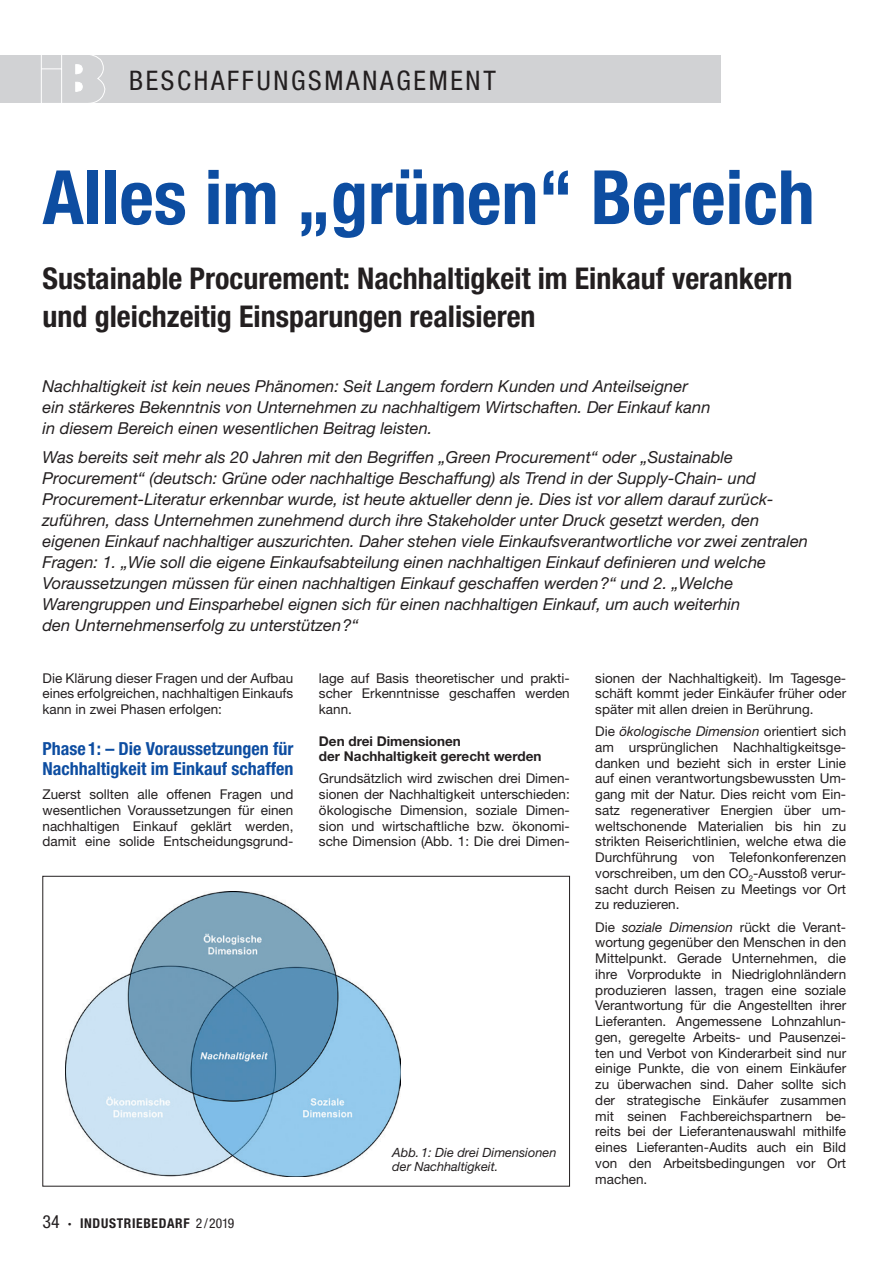
<style>
.page{position:relative;width:893px;height:1263px;background:#fff}
.page>*{position:absolute;margin:0;border:0;box-sizing:border-box;transform-origin:0 0}
.Überschrift{font:700 condensed 75px "Helvetica Neue";color:#0d4da1}
.Unterüberschrift{font:700 condensed 30px/37.5px "Helvetica Neue";color:#231f20}
.t1{font:condensed 27px "Helvetica Neue";letter-spacing:.1em;color:#231f20}
.Zwischenüberschrift{font:700 condensed 18px/19.5px "Helvetica Neue";color:#0d4da1}
.Vorspann{font:italic 16.5px/21px "Helvetica Neue";color:#231f20}
.Grundtext{font:13.5px/15.8px "Helvetica Neue";color:#231f20;text-align:justify}
.Grundtext-2{font:700 13.5px/15.8px "Helvetica Neue";color:#231f20}
.t2{font:700 condensed 13.5px "Helvetica Neue";letter-spacing:.05em;color:#231f20}
.Bildunterschrift{font:italic 12.75px/14.2px "Helvetica Neue";color:#231f20}
.s1{font-style:italic}
.s2{font-weight:400;font-size:18px}
.s3{font-weight:400}
</style>
<div class="page">
<div style="left:0;top:56px;width:721px;height:47px;background:#d1d2d4"></div>
<svg style="left:40px;top:55px;width:68px;height:48px"></svg>
<img style="left:65px;top:891px;width:335px;height:286px">
<div style="left:43px;top:876px;width:527px;height:310px;border:1px solid #231f20"></div>
<p class="t1" style="left:129px;top:65px;width:368px">BESCHAFFUNGSMANAGEMENT</p>
<p class="Überschrift" style="left:43px;top:152px;width:774px">Alles im „grünen“ Bereich</p>
<p class="Unterüberschrift" style="left:43px;top:259px;width:751px">Sustainable Procurement: Nachhaltigkeit im Einkauf verankern und gleichzeitig Einsparungen realisieren</p>
<p class="Vorspann" style="left:43px;top:375px;width:669px">Nachhaltigkeit ist kein neues Phänomen: Seit Langem fordern Kunden und Anteilseigner ein stärkeres Bekenntnis von Unternehmen zu nachhaltigem Wirtschaften. Der Einkauf kann in diesem Bereich einen wesentlichen Beitrag leisten.</p>
<p class="Vorspann" style="left:43px;top:446px;width:767px">Was bereits seit mehr als 20 Jahren mit den Begriffen „Green Procurement“ oder „Sustainable Procurement“ (deutsch: Grüne oder nachhaltige Beschaffung) als Trend in der Supply-Chain- und Procurement-Literatur erkennbar wurde, ist heute aktueller denn je. Dies ist vor allem darauf zurück&shy;zuführen, dass Unternehmen zunehmend durch ihre Stakeholder unter Druck gesetzt werden, den eigenen Einkauf nachhaltiger auszurichten. Daher stehen viele Einkaufsverantwortliche vor zwei zentralen Fragen: 1. „Wie soll die eigene Einkaufsabteilung einen nachhaltigen Einkauf definieren und welche Voraussetzungen müssen für einen nachhaltigen Einkauf geschaffen werden?“ und 2. „Welche Warengruppen und Einsparhebel eignen sich für einen nachhaltigen Einkauf, um auch weiterhin<br>den Unternehmenserfolg zu unterstützen?“</p>
<p class="Grundtext" style="left:43px;top:670px;width:252px">Die Klärung dieser Fragen und der Aufbau eines erfolgreichen, nachhaltigen Einkaufs kann in zwei Phasen erfolgen:</p>
<p class="Zwischenüberschrift" style="left:43px;top:739px;width:252px">Phase 1: – Die Voraussetzungen für<br>Nachhaltigkeit im Einkauf schaffen</p>
<p class="Grundtext" style="left:43px;top:786px;width:252px">Zuerst sollten alle offenen Fragen und wesentlichen Voraussetzungen für einen nachhaltigen Einkauf geklärt werden, damit eine solide Entscheidungsgrund-</p>
<p class="Grundtext" style="left:595px;top:670px;width:252px">sionen der Nachhaltigkeit). Im Tagesge&shy;schäft kommt jeder Einkäufer früher oder später mit allen dreien in Berührung.</p>
<p class="Grundtext" style="left:595px;top:723px;width:252px">Die <span class="s1">ökologische Dimension</span> orientiert sich am ursprünglichen Nachhaltigkeitsge&shy;danken und bezieht sich in erster Linie auf einen verantwortungsbewussten Um&shy;gang mit der Natur. Dies reicht vom Ein&shy;satz regenerativer Energien über um&shy;weltschonende Materialien bis hin zu strikten Reiserichtlinien, welche etwa die Durchführung von Telefonkonferenzen vorschreiben, um den CO<sub>2</sub>-Ausstoß verur&shy;sacht durch Reisen zu Meetings vor Ort zu reduzieren.</p>
<p class="Grundtext" style="left:595px;top:919px;width:252px">Die <span class="s1">soziale Dimension</span> rückt die Verant&shy;wortung gegenüber den Menschen in den Mittelpunkt. Gerade Unternehmen, die ihre Vorprodukte in Niedriglohnländern produzieren lassen, tragen eine soziale Verantwortung für die Angestellten ihrer Lieferanten. Angemessene Lohnzahlun&shy;gen, geregelte Arbeits- und Pausenzei&shy;ten und Verbot von Kinderarbeit sind nur einige Punkte, die von einem Einkäufer zu überwachen sind. Daher sollte sich der strategische Einkäufer zusammen mit seinen Fachbereichspartnern be&shy;reits bei der Lieferantenauswahl mithilfe eines Lieferanten-Audits auch ein Bild von den Arbeitsbedingungen vor Ort machen.</p>
<p class="Grundtext" style="left:319px;top:670px;width:252px">lage auf Basis theoretischer und prakti&shy;scher Erkenntnisse geschaffen werden kann.</p>
<p class="Grundtext-2" style="left:319px;top:732px;width:224px">Den drei Dimensionen<br>der Nachhaltigkeit gerecht werden</p>
<p class="Grundtext" style="left:319px;top:770px;width:252px">Grundsätzlich wird zwischen drei Dimen&shy;sionen der Nachhaltigkeit unterschieden: ökologische Dimension, soziale Dimen&shy;sion und wirtschaftliche bzw. ökonomi&shy;sche Dimension (Abb. 1: Die drei Dimen-</p>
<p class="Bildunterschrift" style="left:392px;top:1145px;width:166px">Abb.1: Die drei Dimensionen der Nachhaltigkeit.</p>
<p class="t2" style="left:43px;top:1215px;width:193px"><span class="s2">34</span> · INDUSTRIEBEDARF <span class="s3">2/2019</span></p>
</div>
